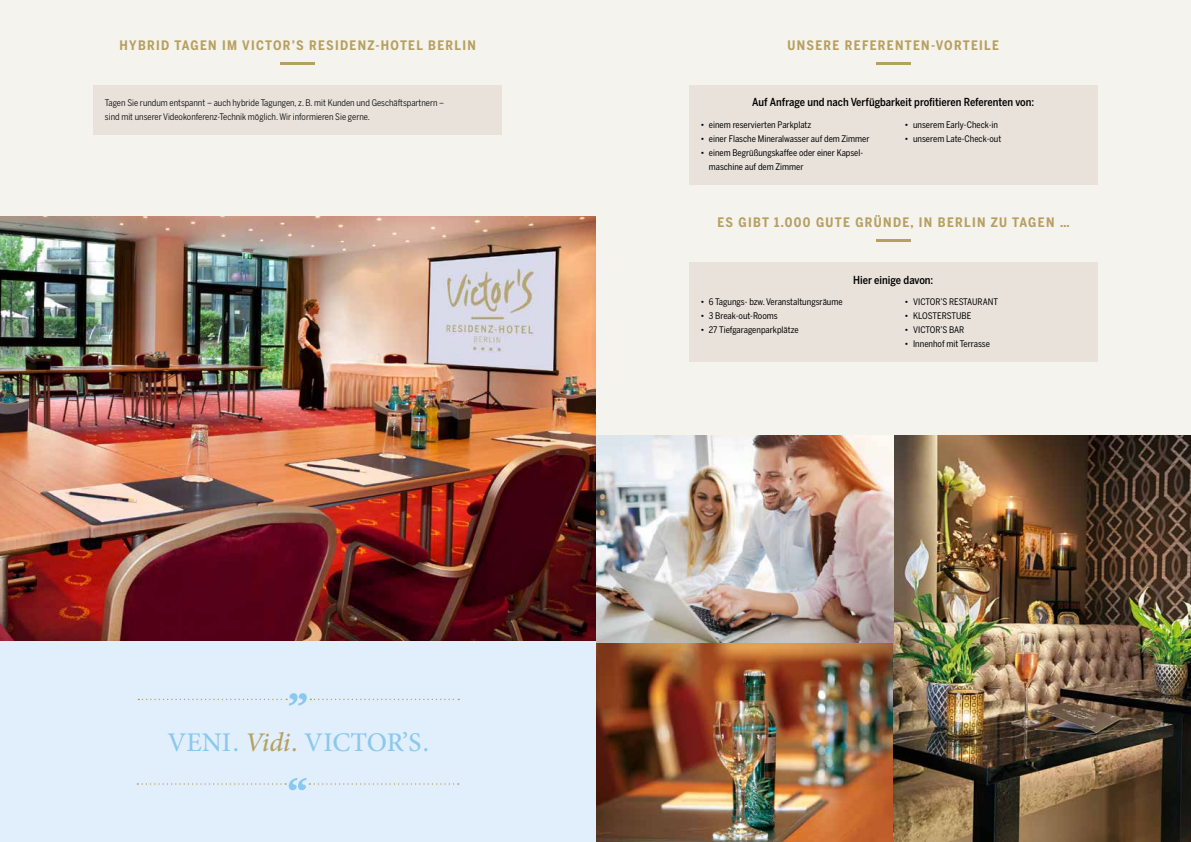
<style>
.page{position:relative;width:1191px;height:842px;background:#fff}
.page>*{position:absolute;margin:0;border:0;box-sizing:border-box;transform-origin:0 0}
.t1{font:500 27px "Minion Pro";color:#8bc8ef}
.t2{font:700 13px "Benton Sans Cond";letter-spacing:.1em;color:#b6a060}
.t3{font:500 11px "Benton Sans Cond";color:#000}
.t4{font:9px/14.2px "Benton Sans Cond";color:#000}
.t5{font:9px/14.2px "Benton Sans Cond";color:#000}
.s1{font-style:italic;color:#b6a060}
</style>
<div class="page">
<div style="left:0;top:0;width:604px;height:842px;background:#f5f3ee"></div>
<div style="left:587px;top:0;width:604px;height:842px;background:#f5f3ee"></div>
<img style="left:595px;top:435px;width:596px;height:407px">
<hr style="left:876px;top:63px;width:34px;height:2px;background:#b6a060">
<div style="left:689px;top:85px;width:408px;height:99px;background:#e9e2db"></div>
<hr style="left:876px;top:240px;width:34px;height:2px;background:#b6a060">
<div style="left:689px;top:262px;width:408px;height:99px;background:#e9e2db"></div>
<img style="left:595px;top:435px;width:298px;height:207px">
<hr style="left:280px;top:63px;width:35px;height:2px;background:#b6a060">
<div style="left:94px;top:85px;width:408px;height:50px;background:#e9e2db"></div>
<img style="left:0;top:217px;width:595px;height:424px">
<div style="left:0;top:641px;width:595px;height:201px;background:#e0effb"></div>
<svg style="left:138px;top:693px;width:321px;height:12px"></svg>
<svg style="left:137px;top:778px;width:322px;height:12px"></svg>
<h2 class="t2" style="left:120px;top:37px;width:358px">HYBRID TAGEN IM VICTOR’S RESIDENZ-HOTEL BERLIN</h2>
<p class="t5" style="left:105px;top:96px;width:341px">Tagen Sie rundum entspannt – auch hybride Tagungen, z. B. mit Kunden und Geschäftspartnern – sind mit unserer Videokonferenz-Technik möglich. Wir informieren Sie gerne.</p>
<h1 class="t1" style="left:167px;top:724px;width:263px">VENI. <span class="s1">Vidi.</span> VICTOR’S.</h1>
<h2 class="t2" style="left:787px;top:37px;width:213px">UNSERE REFERENTEN-VORTEILE</h2>
<p class="t3" style="left:752px;top:96px;width:284px">Auf Anfrage und nach Verfügbarkeit profitieren Referenten von:</p>
<p class="t4" style="left:700px;top:117px;width:112px">• einem reservierten Parkplatz</p>
<p class="t4" style="left:700px;top:131px;width:171px">• einer Flasche Mineralwasser auf dem Zimmer</p>
<p class="t4" style="left:709px;top:145px;width:156px;text-indent:-9px">• einem Begrüßungskaffee oder einer Kapsel&shy;maschine auf dem Zimmer</p>
<p class="t4" style="left:904px;top:117px;width:95px">• unserem Early-Check-in</p>
<p class="t4" style="left:904px;top:131px;width:98px">• unserem Late-Check-out</p>
<h2 class="t2" style="left:717px;top:214px;width:354px">ES GIBT 1.000 GUTE GRÜNDE, IN BERLIN ZU TAGEN …</h2>
<p class="t4" style="left:700px;top:294px;width:144px">• 6 Tagungs- bzw. Veranstaltungsräume</p>
<p class="t4" style="left:700px;top:308px;width:79px">• 3 Break-out-Rooms</p>
<p class="t4" style="left:700px;top:323px;width:100px">• 27 Tiefgaragenparkplätze</p>
<p class="t3" style="left:853px;top:273px;width:82px">Hier einige davon:</p>
<p class="t4" style="left:904px;top:294px;width:95px">• VICTOR’S RESTAURANT</p>
<p class="t4" style="left:904px;top:308px;width:68px">• KLOSTERSTUBE</p>
<p class="t4" style="left:904px;top:323px;width:61px">• VICTOR’S BAR</p>
<p class="t4" style="left:904px;top:337px;width:87px">• Innenhof mit Terrasse</p>
</div>
